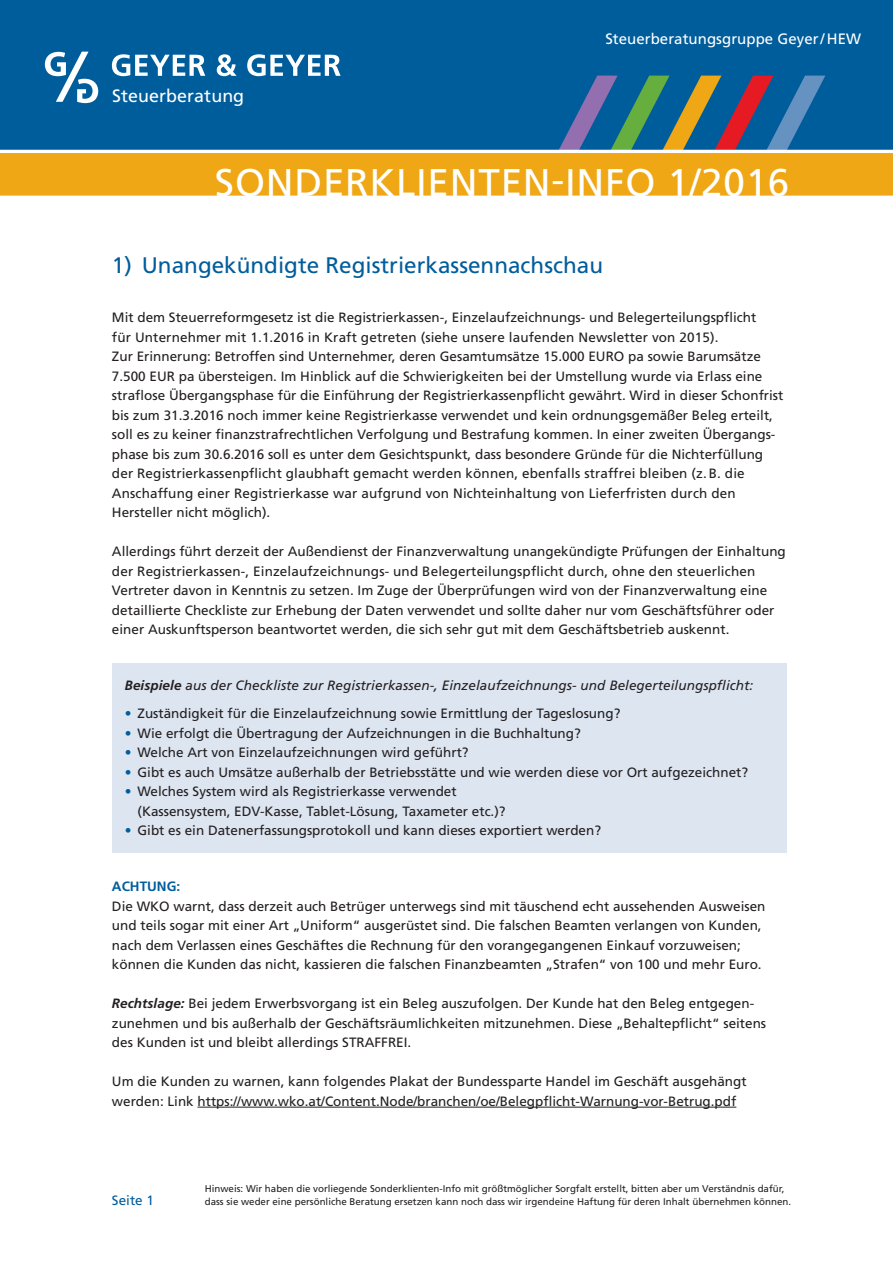
<style>
.page{position:relative;width:893px;height:1263px;background:#fff}
.page>*{position:absolute;margin:0;border:0;box-sizing:border-box;transform-origin:0 0}
.t1{font:38.55px "Frutiger";letter-spacing:.02em;color:#fff}
.t2{font:22.5px "Frutiger";color:#005d9c}
.t3{font:17.85px "Frutiger";letter-spacing:.005em;color:#fff}
.t4{font:15px "Frutiger";letter-spacing:.005em;color:#fff}
.t5{font:13.5px/19.5px "Frutiger";color:#231f20}
.t6{font:italic 13.5px "Frutiger";letter-spacing:.005em;color:#231f20}
.t7{font:700 13.5px "Frutiger";color:#005d9c}
.t8{font:13.5px "Frutiger";color:#005d9c}
.t9{font:9.75px/12.8px "Frutiger";color:#231f20}
.s1{font-weight:700}
.s2{font-weight:700;color:#005d9c}
.s3{font-weight:700;font-style:italic}
</style>
<div class="page">
<div style="left:112px;top:663px;width:675px;height:190px;background:#dde5f1"></div>
<div style="left:0;top:151px;width:893px;height:45px;background:#efa715"></div>
<div style="left:0;top:0;width:893px;height:151px;background:#005d9c"></div>
<svg style="left:558px;top:76px;width:267px;height:74px"></svg>
<svg style="left:45px;top:52px;width:53px;height:51px"></svg>
<svg style="left:112px;top:54px;width:93px;height:22px"></svg>
<svg style="left:217px;top:54px;width:20px;height:22px"></svg>
<svg style="left:247px;top:54px;width:94px;height:22px"></svg>
<hr style="left:197px;top:1107px;width:539px;height:1px;background:#231f20">
<hr style="left:0;top:150px;width:893px;height:3px;background:#fff">
<h3 class="t3" style="left:112px;top:85px;width:133px">Steuerberatung</h3>
<p class="t4" style="left:605px;top:30px;width:257px">Steuerberatungsgruppe Geyer/HEW</p>
<h1 class="t1" style="left:215px;top:160px;width:27px">sonder</h1>
<h1 class="t1" style="left:370px;top:160px;width:49px">Klienten</h1>
<h1 class="t1" style="left:551px;top:160px;width:46px">-Info</h1>
<h1 class="t1" style="left:668px;top:160px;width:123px">1/2016</h1>
<h2 class="t2" style="left:112px;top:252px;width:493px">1) Unangekündigte Registrierkassennachschau</h2>
<p class="t5" style="left:112px;top:308px;width:673px">Mit dem Steuerreformgesetz ist die Registrierkassen-, Einzelaufzeichnungs- und Belegerteilungspflicht<br>für Unternehmer mit 1.1.2016 in Kraft getreten (siehe unsere laufenden Newsletter von 2015).<br>Zur Erinnerung: Betroffen sind Unternehmer, deren Gesamtumsätze 15.000 EURO pa sowie Barumsätze 7.500 EUR pa übersteigen. Im Hinblick auf die Schwierigkeiten bei der Umstellung wurde via Erlass eine straflose Übergangsphase für die Einführung der Registrierkassenpflicht gewährt. Wird in dieser Schonfrist bis zum 31.3.2016 noch immer keine Registrierkasse verwendet und kein ordnungsgemäßer Beleg erteilt, soll es zu keiner finanzstrafrechtlichen Verfolgung und Bestrafung kommen. In einer zweiten Übergangs&shy;phase bis zum 30.6.2016 soll es unter dem Gesichtspunkt, dass besondere Gründe für die Nichterfüllung der Registrierkassenpflicht glaubhaft gemacht werden können, ebenfalls straffrei bleiben (z.B. die Anschaffung einer Registrierkasse war aufgrund von Nichteinhaltung von Lieferfristen durch den Hersteller nicht möglich).</p>
<p class="t5" style="left:112px;top:542px;width:675px">Allerdings führt derzeit der Außendienst der Finanzverwaltung unangekündigte Prüfungen der Einhaltung der Registrierkassen-, Einzelaufzeichnungs- und Belegerteilungspflicht durch, ohne den steuerlichen Vertreter davon in Kenntnis zu setzen. Im Zuge der Überprüfungen wird von der Finanzverwaltung eine detaillierte Checkliste zur Erhebung der Daten verwendet und sollte daher nur vom Geschäftsführer oder einer Auskunftsperson beantwortet werden, die sich sehr gut mit dem Geschäftsbetrieb auskennt.</p>
<p class="t6" style="left:125px;top:677px;width:630px"><span class="s1">Beispiele</span> aus der Checkliste zur Registrierkassen-, Einzelaufzeichnungs- und Belegerteilungspflicht:</p>
<p class="t5" style="left:125px;top:703px;width:497px"><span class="s2">•</span> Zuständigkeit für die Einzelaufzeichnung sowie Ermittlung der Tageslosung?</p>
<p class="t5" style="left:125px;top:723px;width:458px"><span class="s2">•</span> Wie erfolgt die Übertragung der Aufzeichnungen in die Buchhaltung?</p>
<p class="t5" style="left:125px;top:742px;width:345px"><span class="s2">•</span> Welche Art von Einzelaufzeichnungen wird geführt?</p>
<p class="t5" style="left:125px;top:762px;width:625px"><span class="s2">•</span> Gibt es auch Umsätze außerhalb der Betriebsstätte und wie werden diese vor Ort aufgezeichnet?</p>
<p class="t5" style="left:137px;top:781px;width:370px;text-indent:-13px"><span class="s2">•</span> Welches System wird als Registrierkasse verwendet (Kassensystem, EDV-Kasse, Tablet-Lösung, Taxameter etc.)?</p>
<p class="t5" style="left:125px;top:820px;width:478px"><span class="s2">•</span> Gibt es ein Datenerfassungsprotokoll und kann dieses exportiert werden?</p>
<p class="t7" style="left:112px;top:878px;width:70px">ACHTUNG:</p>
<p class="t5" style="left:112px;top:896px;width:655px">Die WKO warnt, dass derzeit auch Betrüger unterwegs sind mit täuschend echt aussehenden Ausweisen und teils sogar mit einer Art „Uniform“ ausgerüstet sind. Die falschen Beamten verlangen von Kunden, nach dem Verlassen eines Geschäftes die Rechnung für den vorangegangenen Einkauf vorzuweisen; können die Kunden das nicht, kassieren die falschen Finanzbeamten „Strafen“ von 100 und mehr Euro.</p>
<p class="t5" style="left:112px;top:993px;width:656px"><span class="s3">Rechtslage:</span> Bei jedem Erwerbsvorgang ist ein Beleg auszufolgen. Der Kunde hat den Beleg entgegen&shy;zunehmen und bis außerhalb der Geschäftsräumlichkeiten mitzunehmen. Diese „Behaltepflicht“ seitens des Kunden ist und bleibt allerdings STRAFFREI.</p>
<p class="t5" style="left:112px;top:1071px;width:636px">Um die Kunden zu warnen, kann folgendes Plakat der Bundessparte Handel im Geschäft ausgehängt werden: Link https://www.wko.at/Content.Node/branchen/oe/Belegpflicht-Warnung-vor-Betrug.pdf</p>
<p class="t8" style="left:112px;top:1193px;width:44px">Seite 1</p>
<p class="t9" style="left:205px;top:1182px;width:588px">Hinweis: Wir haben die vorliegende Sonderklienten-Info mit größtmöglicher Sorgfalt erstellt, bitten aber um Verständnis dafür, dass sie weder eine persönliche Beratung ersetzen kann noch dass wir irgendeine Haftung für deren Inhalt übernehmen können.</p>
</div>
